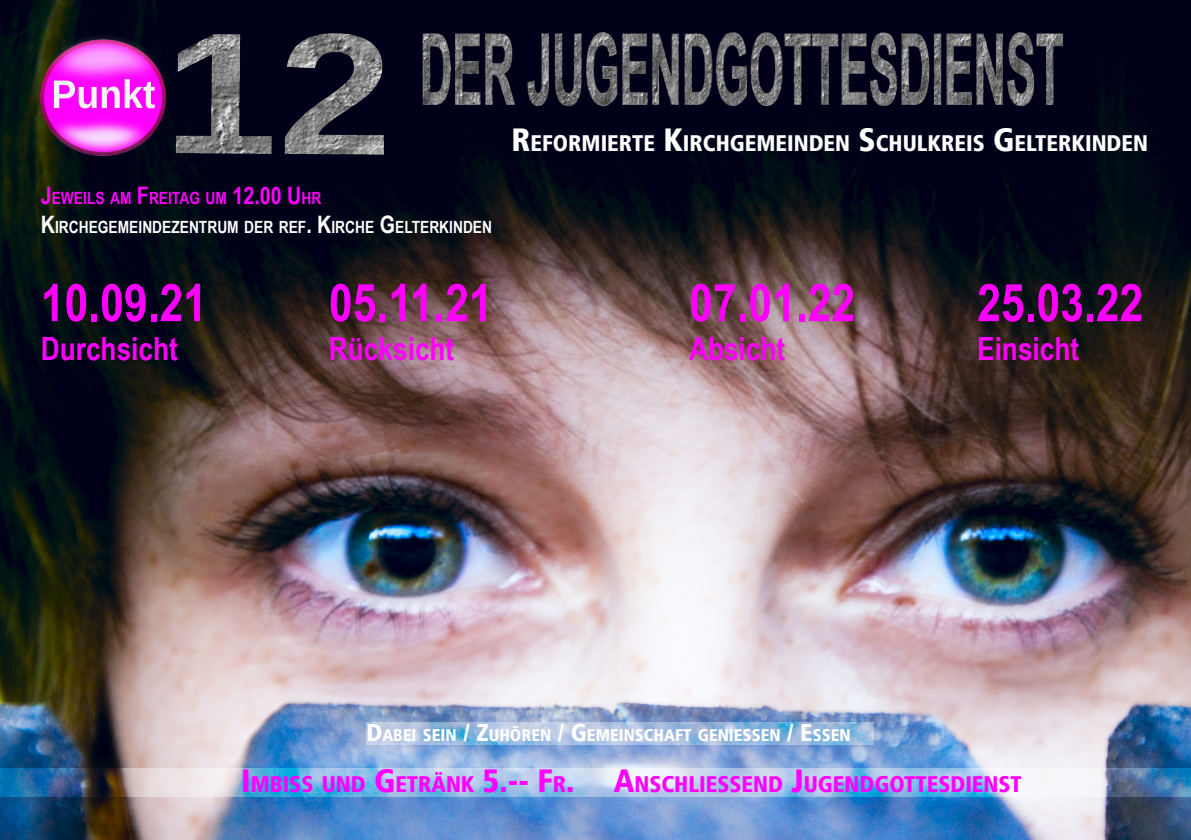
<style>
.page{position:relative;width:1191px;height:840px;background:#fff}
.page>*{position:absolute;margin:0;border:0;box-sizing:border-box;transform-origin:0 0}
.t1{font:700 52px "Arial Narrow";color:#f0f}
.t2{font:700 32px "Arial Narrow";color:#f0f}
.t3{font:900 condensed 22.4px "Frutiger";color:#f0f}
.t4{font:900 condensed 22.4px "Frutiger";color:#fff}
.t5{font:700 16.8px "Arial Narrow";color:#fff}
.t6{font:900 condensed 16.8px "Frutiger";color:#fff}
.t7{font:700 16.8px "Arial Narrow";color:#f0f}
.s1{font-size:24px}
.s2{font-size:32px}
</style>
<div class="page">
<img style="left:0;top:0;width:1191px;height:839px">
<img style="left:41px;top:32px;width:343px;height:127px">
<img style="left:384px;top:5px;width:695px;height:114px">
<img style="left:41px;top:272px;width:1108px;height:296px">
<img style="left:0;top:767px;width:1191px;height:29px">
<svg style="left:366px;top:722px;width:507px;height:22px;background:#a0bee0"></svg>
<p class="t7" style="left:41px;top:188px;width:282px"><span class="s1">J</span>EWEILS AM <span class="s1">F</span>REITAG UM <span class="s1">12.00 U</span> HR</p>
<p class="t5" style="left:41px;top:217px;width:453px"><span class="s1">K</span>IRCHEGEMEINDEZENTRUM DER REF<span class="s1">. K</span>IRCHE <span class="s1">G</span>ELTERKINDEN</p>
<p class="t4" style="left:511px;top:129px;width:638px"><span class="s2">R</span>EFORMIERTE <span class="s2">K</span>IRCHGEMEINDEN <span class="s2">S</span>CHULKREIS <span class="s2">G</span>ELTERKINDEN</p>
<p class="t1" style="left:41px;top:272px;width:167px">10.09.21</p>
<p class="t1" style="left:329px;top:272px;width:165px">05.11.21</p>
<p class="t1" style="left:689px;top:272px;width:167px">07.01.22</p>
<p class="t1" style="left:977px;top:272px;width:167px">25.03.22</p>
<p class="t2" style="left:41px;top:329px;width:139px">Durchsicht</p>
<p class="t2" style="left:329px;top:329px;width:127px">Rücksicht</p>
<p class="t2" style="left:689px;top:329px;width:98px">Absicht</p>
<p class="t2" style="left:977px;top:329px;width:104px">Einsicht</p>
<p class="t6" style="left:366px;top:724px;width:486px"><span class="s1">D</span>ABEI SEIN <span class="s1">/ Z</span>UHÖREN <span class="s1">/ G</span>EMEINSCHAFT GENIESSEN <span class="s1">/ E</span>SSEN</p>
<p class="t3" style="left:241px;top:770px;width:782px"><span class="s2">I</span> MBISS UND <span class="s2">G</span>ETRÄNK <span class="s2">5.-- F</span>R<span class="s2">. A</span>NSCHLIESSEND <span class="s2">J</span>UGENDGOTTESDIENST</p>
</div>
